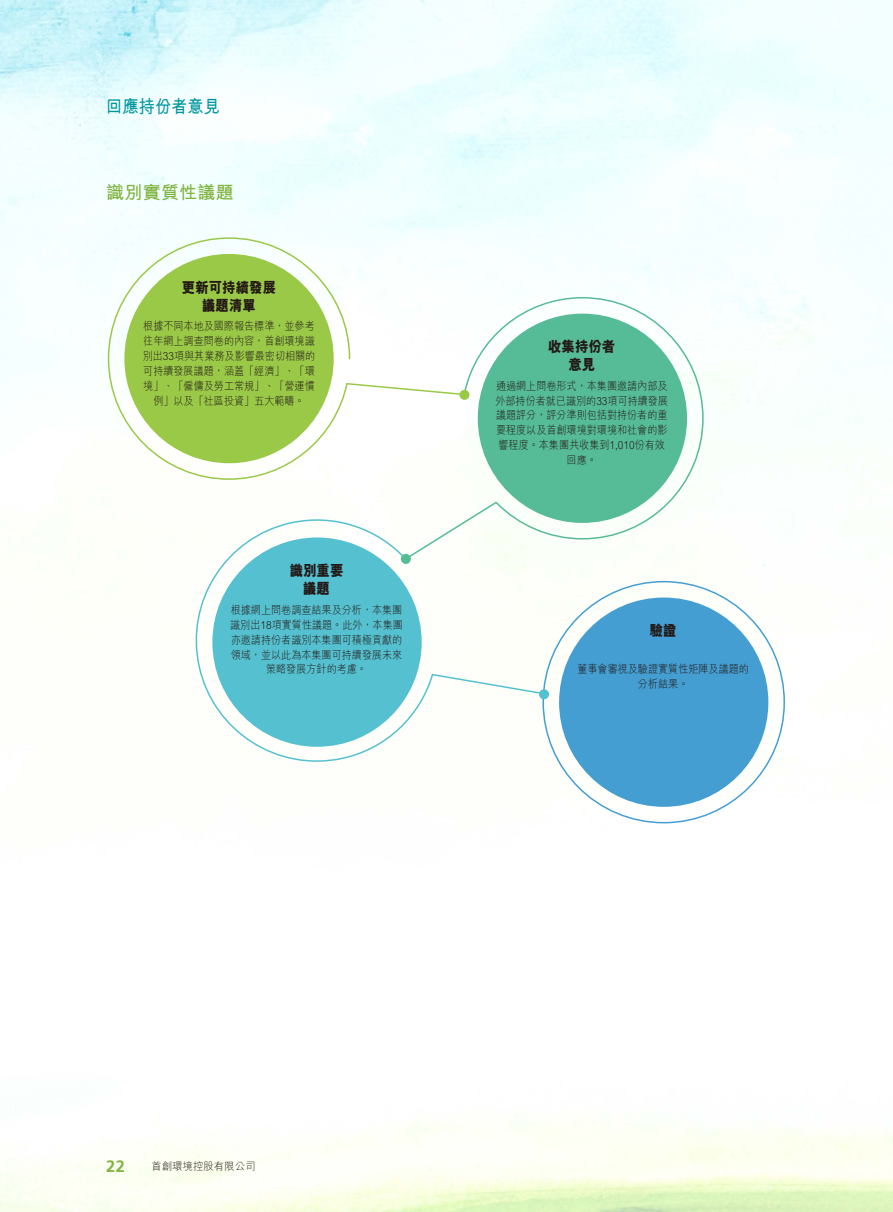
<style>
.page{position:relative;width:893px;height:1212px;background:#fff}
.page>*{position:absolute;margin:0;border:0;box-sizing:border-box;transform-origin:0 0}
.t1{font:700 18px "M Hei HK";letter-spacing:.005em;color:#00969f;scale:.9 1}
.t2{font:700 18px "M Hei HK";letter-spacing:.015em;color:#81b441}
.t3{font:700 16.5px "Frutiger LT Std";color:#81b441}
.t4{font:800 15px/18px "M Hei HK";color:#231916;text-align:center;scale:.9 1}
.t5{font:300 11.25px/15px "M Hei HK";color:#231916;text-align:center;scale:.9 1}
.t6{font:300 10.5px "M Hei HK";letter-spacing:-.005em;color:#231916}
</style>
<div class="page">
<img style="left:0;top:0;width:893px;height:1212px">
<svg style="left:351px;top:382px;width:112px;height:14px"></svg>
<svg style="left:434px;top:673px;width:111px;height:22px"></svg>
<svg style="left:403px;top:500px;width:95px;height:61px"></svg>
<svg style="left:107px;top:237px;width:244px;height:244px"></svg>
<div style="left:559px;top:597px;width:209px;height:210px;background:#449ed2;border-radius:50%"></div>
<div style="left:539px;top:689px;width:10px;height:10px;background:#55c0cf;border-radius:50%"></div>
<svg style="left:463px;top:296px;width:241px;height:244px"></svg>
<div style="left:459px;top:390px;width:10px;height:10px;background:#9ac948;border-radius:50%"></div>
<svg style="left:183px;top:512px;width:251px;height:262px"></svg>
<div style="left:401px;top:554px;width:10px;height:10px;background:#56bb97;border-radius:50%"></div>
<h1 class="t1" style="left:106px;top:93px;width:128px">回應持份者意見</h1>
<h1 class="t2" style="left:106px;top:179px;width:129px">識別實質性議題</h1>
<h3 class="t4" style="left:182px;top:278px;width:106px">更新可持續發展議題清單</h3>
<p class="t5" style="left:143px;top:318px;width:193px">根據不同本地及國際報告標準，並參考往年網上調查問卷的內容，首創環境識別出33項與其業務及影響最密切相關的可持續發展議題，涵蓋「經濟」、「環境」、「僱傭及勞工常規」、「營運慣例」以及「社區投資」五大範疇。</p>
<h3 class="t4" style="left:290px;top:561px;width:61px">識別重要議題</h3>
<p class="t5" style="left:230px;top:602px;width:193px">根據網上問卷調查結果及分析，本集團識別出18項實質性議題。此外，本集團亦邀請持份者識別本集團可積極貢獻的領域，並以此為本集團可持續發展未來策略發展方針的考慮。</p>
<h3 class="t4" style="left:548px;top:337px;width:76px">收集持份者意見</h3>
<p class="t5" style="left:495px;top:378px;width:193px">通過網上問卷形式，本集團邀請內部及外部持份者就已識別的33項可持續發展議題評分，評分準則包括對持份者的重要程度以及首創環境對環境和社會的影響程度。本集團共收集到1,010份有效回應。</p>
<h3 class="t4" style="left:650px;top:621px;width:31px">驗證</h3>
<p class="t5" style="left:577px;top:661px;width:192px">董事會審視及驗證實質性矩陣及議題的分析結果。</p>
<h2 class="t3" style="left:106px;top:1157px;width:20px">22</h2>
<p class="t6" style="left:151px;top:1160px;width:106px">首創環境控股有限公司</p>
</div>
